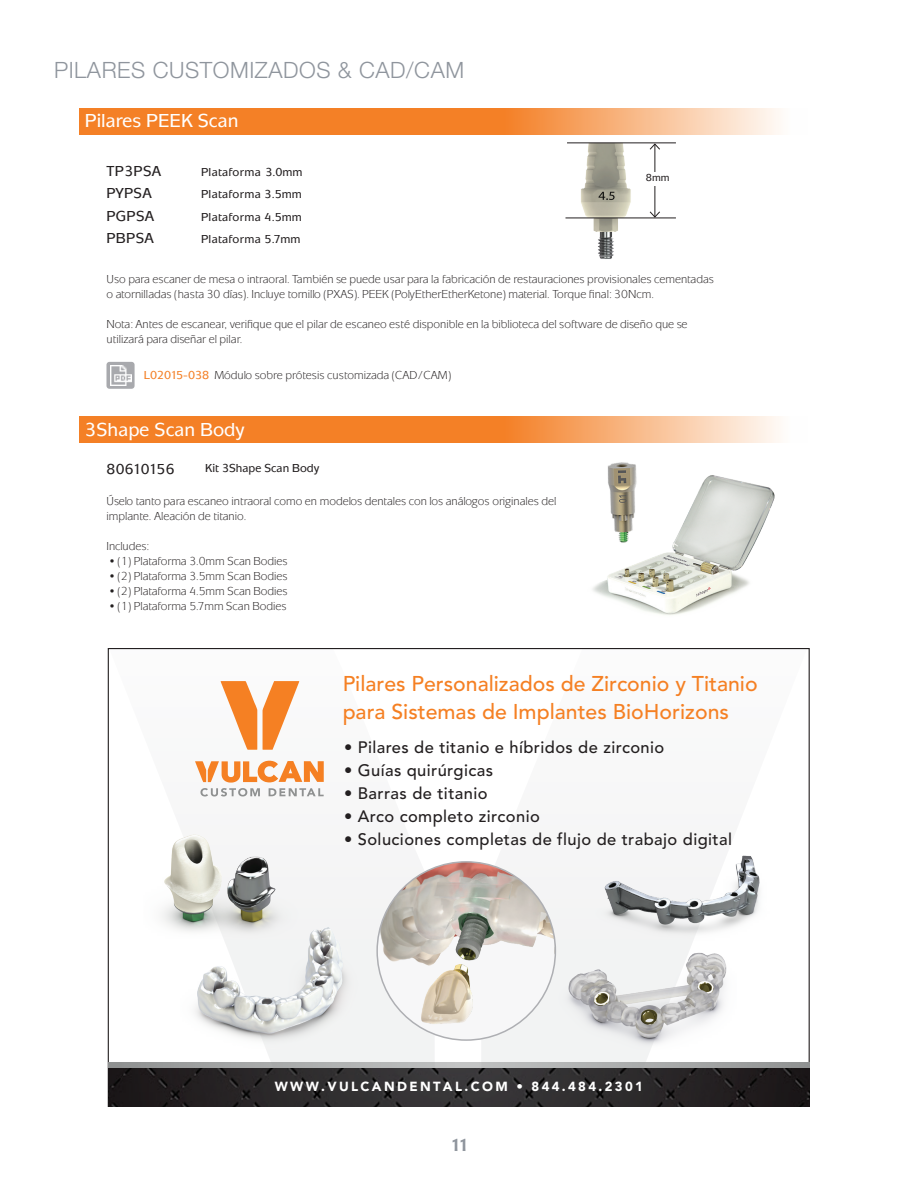
<style>
.page{position:relative;width:918px;height:1188px;background:#fff}
.page>*{position:absolute;margin:0;border:0;box-sizing:border-box;transform-origin:0 0}
.t1{font:300 22.5px "Helvetica Neue LT Pro";letter-spacing:.025em;color:#8f959d}
.t2{font:500 21.3px/28.3px "Avenir LT Std";color:#f58023}
.t3{font:500 19.5px "Mixage ITC Std";color:#fff}
.t4{font:700 18px "Mixage ITC Std";color:#8f959d}
.t5{font:500 16.5px "Avenir LT Std";letter-spacing:.025em;color:#231f20}
.Part_numbers_colored{font:500 15px "Mixage ITC Std";letter-spacing:.025em;color:#231f20}
.Part_numbers_colored-2{font:500 15px "Mixage ITC Std";letter-spacing:-.055em;color:#231f20}
.t6{font:900 13.2px "Avenir LT Std";letter-spacing:.18em;color:#fff}
.t7{font:12px/15px "Mixage ITC Std";color:#231f20}
.Part_numbers_colored-3{font:500 12px "Mixage ITC Std";letter-spacing:.01em;color:#231f20}
.t8{font:500 10.5px "Mixage ITC Std";color:#231f20}
.s1{font-weight:500;color:#f48026}
</style>
<div class="page">
<svg style="left:80px;top:108px;width:700px;height:26px;background:#f5974d"></svg>
<img style="left:537px;top:132px;width:137px;height:127px">
<hr style="left:567px;top:142px;width:109px;height:1px;background:#231f20">
<hr style="left:655px;top:144px;width:1px;height:73px;background:#231f20">
<svg style="left:649px;top:143px;width:12px;height:7px"></svg>
<svg style="left:649px;top:211px;width:12px;height:7px"></svg>
<hr style="left:566px;top:218px;width:110px;height:1px;background:#231f20">
<div style="left:633px;top:172px;width:50px;height:14px;background:#fff"></div>
<div style="left:106px;top:362px;width:29px;height:27px;background:#a8a9ad;border-radius:3px"></div>
<img style="left:111px;top:365px;width:20px;height:21px">
<svg style="left:80px;top:417px;width:700px;height:26px;background:#f59347"></svg>
<img style="left:584px;top:437px;width:196px;height:178px">
<svg style="left:203px;top:681px;width:232px;height:381px"></svg>
<div style="left:482px;top:862px;width:168px;height:200px;background:#f2f3f3"></div>
<svg style="left:221px;top:681px;width:36px;height:69px"></svg>
<svg style="left:263px;top:681px;width:36px;height:69px"></svg>
<svg style="left:195px;top:761px;width:129px;height:35px"></svg>
<img style="left:377px;top:862px;width:178px;height:178px;border-radius:87px">
<img style="left:162px;top:824px;width:151px;height:106px">
<img style="left:594px;top:855px;width:166px;height:93px">
<img style="left:181px;top:921px;width:178px;height:129px">
<img style="left:559px;top:948px;width:168px;height:102px">
<img style="left:109px;top:1068px;width:700px;height:39px">
<svg style="left:108px;top:1062px;width:701px;height:6px;background:#a9abab"></svg>
<p class="t1" style="left:54px;top:56px;width:412px">PILARES CUSTOMIZADOS &amp; CAD/CAM</p>
<h3 class="t3" style="left:85px;top:109px;width:155px">Pilares PEEK Scan</h3>
<p class="Part_numbers_colored" style="left:106px;top:162px;width:56px">TP3PSA</p>
<p class="Part_numbers_colored-3" style="left:201px;top:165px;width:103px">Plataforma 3.0mm</p>
<p class="Part_numbers_colored" style="left:106px;top:185px;width:47px">PYPSA</p>
<p class="Part_numbers_colored-3" style="left:201px;top:187px;width:102px">Plataforma 3.5mm</p>
<p class="Part_numbers_colored" style="left:106px;top:207px;width:49px">PGPSA</p>
<p class="Part_numbers_colored-3" style="left:201px;top:210px;width:102px">Plataforma 4.5mm</p>
<p class="Part_numbers_colored" style="left:106px;top:230px;width:49px">PBPSA</p>
<p class="Part_numbers_colored-3" style="left:201px;top:232px;width:101px">Plataforma 5.7mm</p>
<p class="t7" style="left:106px;top:272px;width:609px">Uso para escaner de mesa o intraoral. También se puede usar para la fabricación de restauraciones provisionales cementadas o atornilladas (hasta 30 días). Incluye tornillo (PXAS). PEEK (PolyEtherEtherKetone) material. Torque final: 30Ncm.</p>
<p class="t7" style="left:106px;top:317px;width:583px">Nota: Antes de escanear, verifique que el pilar de escaneo esté disponible en la biblioteca del software de diseño que se utilizará para diseñar el pilar.</p>
<p class="t8" style="left:646px;top:171px;width:25px">8mm</p>
<p class="t7" style="left:144px;top:367px;width:309px"><span class="s1">L02015-038</span> Módulo sobre prótesis customizada (CAD/CAM)</p>
<h3 class="t3" style="left:85px;top:418px;width:161px">3Shape Scan Body</h3>
<p class="Part_numbers_colored-2" style="left:106px;top:461px;width:70px">80610156</p>
<p class="Part_numbers_colored-3" style="left:205px;top:461px;width:116px">Kit 3Shape Scan Body</p>
<p class="t7" style="left:106px;top:494px;width:452px">Úselo tanto para escaneo intraoral como en modelos dentales con los análogos originales del</p>
<p class="t7" style="left:106px;top:509px;width:141px">implante. Aleación de titanio.</p>
<p class="t7" style="left:106px;top:539px;width:44px">Includes:</p>
<p class="t7" style="left:109px;top:554px;width:180px">• (1) Plataforma 3.0mm Scan Bodies</p>
<p class="t7" style="left:109px;top:569px;width:180px">• (2) Plataforma 3.5mm Scan Bodies</p>
<p class="t7" style="left:109px;top:584px;width:180px">• (2) Plataforma 4.5mm Scan Bodies</p>
<p class="t7" style="left:109px;top:599px;width:179px">• (1) Plataforma 5.7mm Scan Bodies</p>
<p class="t2" style="left:343px;top:670px;width:417px">Pilares Personalizados de Zirconio y Titanio para Sistemas de Implantes BioHorizons</p>
<p class="t5" style="left:344px;top:737px;width:322px">• Pilares de titanio e híbridos de zirconio</p>
<p class="t5" style="left:344px;top:760px;width:150px">• Guías quirúrgicas</p>
<p class="t5" style="left:344px;top:783px;width:145px">• Barras de titanio</p>
<p class="t5" style="left:344px;top:807px;width:197px">• Arco completo zirconio</p>
<p class="t5" style="left:344px;top:830px;width:389px">• Soluciones completas de flujo de trabajo digital</p>
<p class="t6" style="left:275px;top:1079px;width:370px">WWW.VULCANDENTAL.COM • 844.484.2301</p>
<h3 class="t4" style="left:450px;top:1134px;width:21px">11</h3>
</div>
